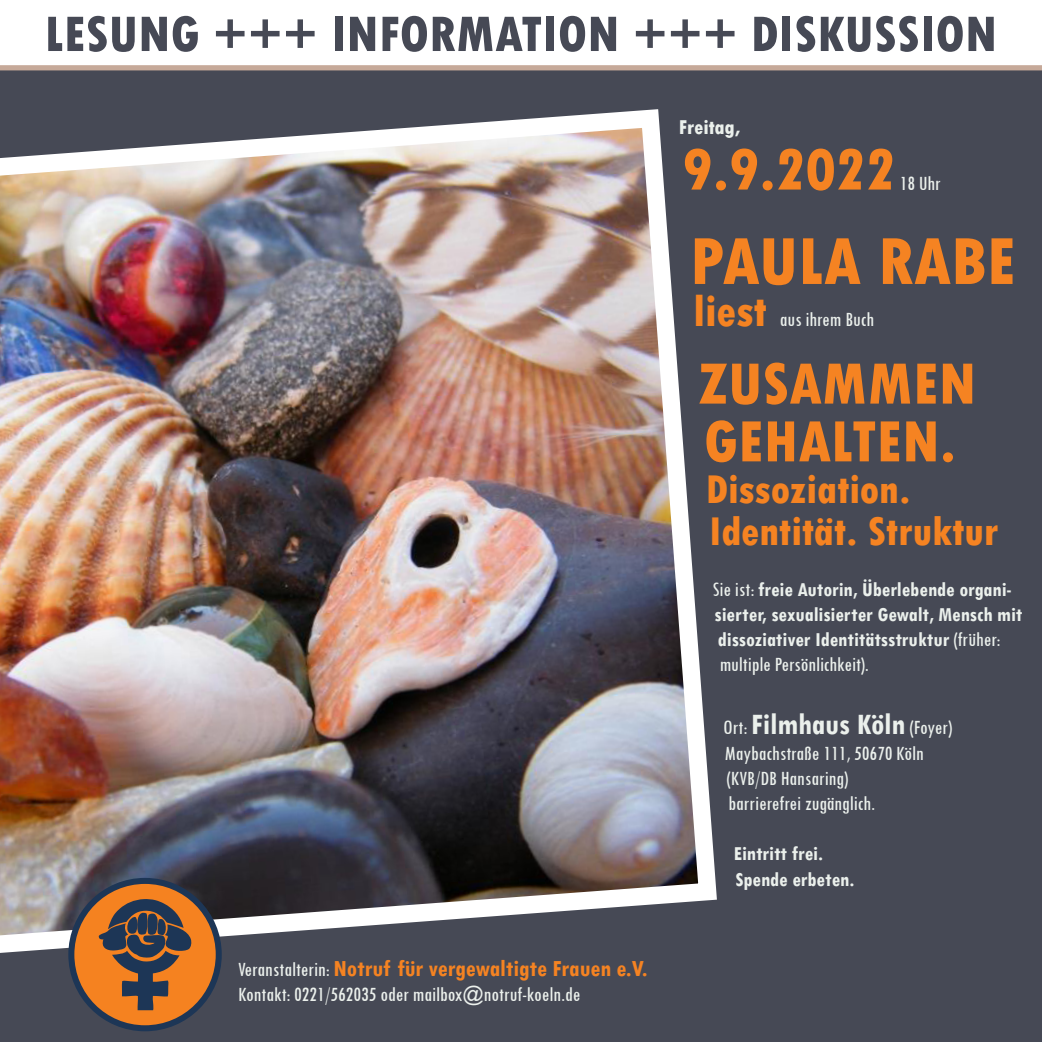
<style>
.page{position:relative;width:1042px;height:1042px;background:#fff}
.page>*{position:absolute;margin:0;border:0;box-sizing:border-box;transform-origin:0 0}
.t1{font:800 condensed 70px "Tw Cen";color:#f58322}
.t2{font:800 condensed 61.25px/57.8px "Tw Cen";color:#f58322}
.t3{font:800 condensed 52.5px "Tw Cen";color:#464955}
.t4{font:800 condensed 42px/42px "Tw Cen";color:#f58322}
.t5{font:700 condensed 31.5px "Tw Cen";color:#ebf0ec}
.t6{font:700 condensed 24.5px "Tw Cen";color:#f58322}
.t7{font:700 condensed 21px/25.2px "Tw Cen";color:#ebf0ec}
.t8{font:condensed 21px/25.2px "Tw Cen";color:#ebf0ec}
.t9{font:800 condensed 21px "Tw Cen";color:#ebf0ec}
.s1{font-weight:400;font-size:21px;color:#ebf0ec}
.s2{font-weight:800;font-size:45.5px;color:#f58322}
.s3{font-weight:400}
.s4{font-weight:400;font-size:21px}
</style>
<div class="page">
<div style="left:0;top:65px;width:1042px;height:977px;background:#464955"></div>
<img style="left:0;top:100px;width:726px;height:890px">
<svg style="left:71px;top:881px;width:148px;height:147px;background:#d47628"></svg>
<div style="left:68px;top:878px;width:154px;height:153px;border:6px solid #1d3656;border-radius:50%"></div>
<svg style="left:98px;top:899px;width:94px;height:111px;background:#8a5c3a"></svg>
<h3 class="t3" style="left:45px;top:3px;width:954px">LESUNG +++ INFORMATION +++ DISKUSSION</h3>
<p class="t9" style="left:679px;top:114px;width:63px">Freitag,</p>
<h2 class="t2" style="left:682px;top:141px;width:215px">9.9.2022</h2>
<p class="t8" style="left:899px;top:170px;width:43px">18 Uhr</p>
<p class="t6" style="left:238px;top:953px;width:411px"><span class="s1">Veranstalterin:</span> Notruf für vergewaltigte Frauen e.V.</p>
<p class="t8" style="left:238px;top:981px;width:344px">Kontakt: 0221/562035 oder mailbox@notruf-koeln.de</p>
<h1 class="t1" style="left:690px;top:220px;width:327px">PAULA RABE</h1>
<p class="t8" style="left:693px;top:306px;width:182px"><span class="s2">liest</span> aus ihrem Buch</p>
<h2 class="t2" style="left:699px;top:355px;width:279px">ZUSAMMEN<br>GEHALTEN.</h2>
<h3 class="t4" style="left:706px;top:469px;width:294px">Dissoziation.<br>Identität. Struktur</h3>
<p class="t7" style="left:713px;top:576px;width:311px"><span class="s3">Sie ist:</span> freie Autorin, Überlebende organi&shy;sierter, sexualisierter Gewalt, Mensch mit dissoziativer Identitätsstruktur <span class="s3">(früher: multiple Persönlichkeit).</span></p>
<h3 class="t5" style="left:723px;top:705px;width:230px"><span class="s4">Ort:</span> Filmhaus Köln <span class="s4">(Foyer)</span></h3>
<p class="t8" style="left:725px;top:740px;width:200px">Maybachstraße 111, 50670 Köln (KVB/DB Hansaring) barrierefrei zugänglich.</p>
<p class="t7" style="left:734px;top:840px;width:122px">Eintritt frei.<br>Spende erbeten.</p>
</div>
